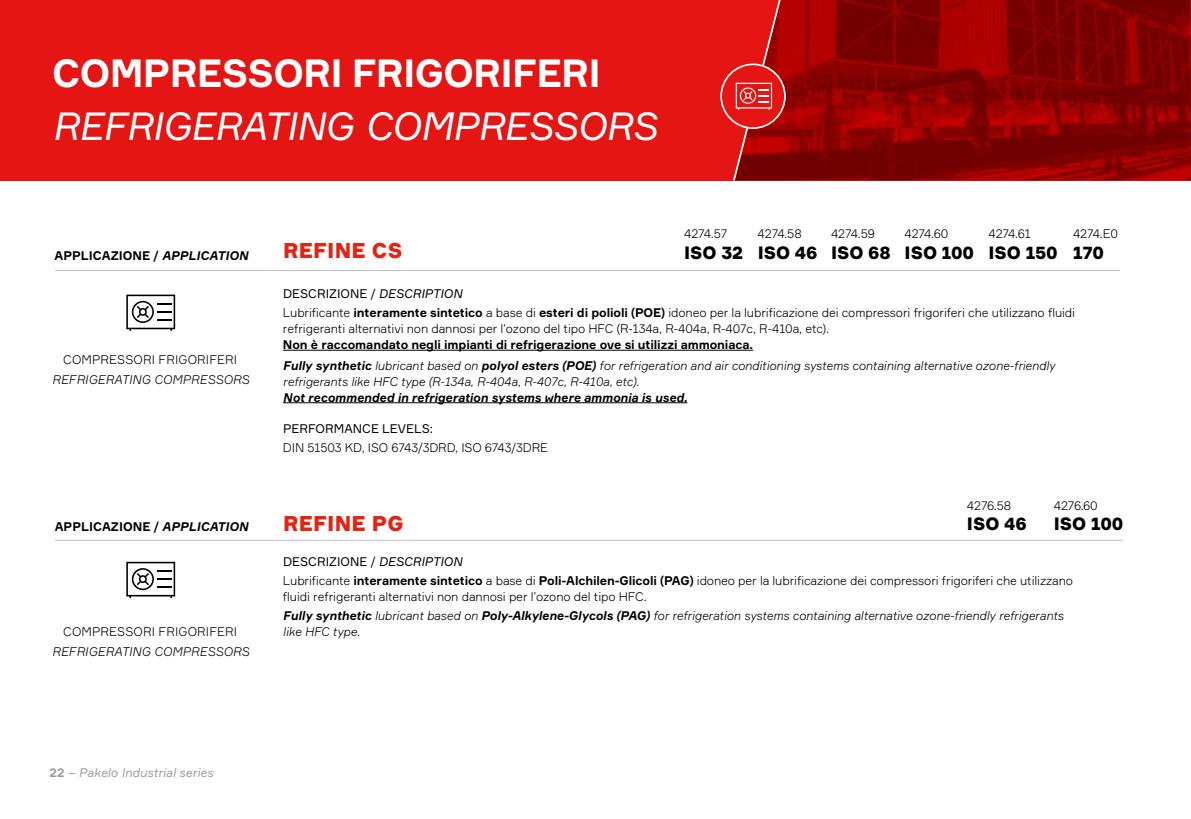
<style>
.page{position:relative;width:1191px;height:819px;background:#fff}
.page>*{position:absolute;margin:0;border:0;box-sizing:border-box;transform-origin:0 0}
.t1{font:italic 38.5px "Formular";letter-spacing:-.02em;color:#fff}
.t2{font:700 38.5px "Formular";letter-spacing:-.02em;color:#fff}
.t3{font:900 21px "Formular";letter-spacing:.01em;color:#e42313}
.t4{font:900 17.5px "Formular";color:#000}
.t5{font:300 12.25px/19.2px "Formular";letter-spacing:-.01em;color:#000}
.t6{font:italic 300 12.25px/21px "Formular";letter-spacing:-.01em;color:#000}
.t7{font:italic 700 12.25px "Formular";letter-spacing:-.01em;color:#000}
.t8{font:italic 300 12.25px "Formular";letter-spacing:.01em;color:#000}
.t9{font:700 12.25px "Formular";color:#000}
.t10{font:300 12.25px "Formular";letter-spacing:.01em;color:#000}
.t11{font:italic 12.25px "Formular";color:#9d9d9c}
.t12{font:12.25px "Formular";color:#000}
.s1{font-style:italic}
.s2{font-weight:400}
.s3{font-weight:400;font-style:italic}
.s4{font-weight:700}
.s5{font-weight:700;font-style:normal}
.s6{font-style:normal}
</style>
<div class="page">
<div style="left:0;top:0;width:1191px;height:180px;background:#e41513"></div>
<img style="left:792px;top:0;width:399px;height:180px">
<hr style="left:283px;top:350px;width:470px;height:1px;background:#000">
<hr style="left:283px;top:402px;width:404px;height:1px;background:#000">
<hr style="left:55px;top:270px;width:1064px;height:1px;background:#c1c0c0">
<hr style="left:55px;top:540px;width:1067px;height:1px;background:#c1c0c0">
<svg style="left:126px;top:294px;width:49px;height:37px"></svg>
<svg style="left:720px;top:0;width:72px;height:181px"></svg>
<svg style="left:126px;top:561px;width:49px;height:37px"></svg>
<h1 class="t2" style="left:52px;top:49px;width:550px">COMPRESSORI FRIGORIFERI</h1>
<h1 class="t1" style="left:52px;top:102px;width:606px">REFRIGERATING COMPRESSORS</h1>
<p class="t9" style="left:55px;top:248px;width:195px">APPLICAZIONE / <span class="s1">APPLICATION</span></p>
<h2 class="t3" style="left:283px;top:238px;width:121px">REFINE CS</h2>
<p class="t5" style="left:684px;top:223px;width:45px">4274.57</p>
<p class="t5" style="left:757px;top:223px;width:46px">4274.58</p>
<p class="t5" style="left:831px;top:223px;width:45px">4274.59</p>
<p class="t5" style="left:904px;top:223px;width:45px">4274.60</p>
<p class="t5" style="left:988px;top:223px;width:44px">4274.61</p>
<p class="t5" style="left:1073px;top:223px;width:46px">4274.E0</p>
<h3 class="t4" style="left:684px;top:241px;width:421px">ISO 32 ISO 46 ISO 68 ISO 100 ISO 150 170</h3>
<p class="t10" style="left:63px;top:352px;width:175px">COMPRESSORI FRIGORIFERI</p>
<p class="t8" style="left:52px;top:372px;width:199px">REFRIGERATING COMPRESSORS</p>
<p class="t5" style="left:283px;top:284px;width:793px"><span class="s2">DESCRIZIONE /</span> <span class="s3">DESCRIPTION<br></span>Lubrificante <span class="s4">interamente sintetico</span> a base di <span class="s4">esteri di polioli (POE)</span> idoneo per la lubrificazione dei compressori frigoriferi che utilizzano fluidi</p>
<p class="t5" style="left:283px;top:319px;width:547px">refrigeranti alternativi non dannosi per l’ozono del tipo HFC (R-134a, R-404a, R-407c, R-410a, etc).</p>
<p class="t6" style="left:283px;top:334px;width:773px"><span class="s5">Non è raccomandato negli impianti di refrigerazione ove si utilizzi ammoniaca.<br></span><span class="s4">Fully synthetic</span> lubricant based on <span class="s4">polyol esters (POE)</span> for refrigeration and air conditioning systems containing alternative ozone-friendly</p>
<p class="t6" style="left:283px;top:370px;width:358px">refrigerants like HFC type (R-134a, R-404a, R-407c, R-410a, etc).</p>
<p class="t7" style="left:283px;top:389px;width:406px">Not recommended in refrigeration systems where ammonia is used.</p>
<p class="t12" style="left:283px;top:421px;width:151px">PERFORMANCE LEVELS:</p>
<p class="t5" style="left:283px;top:438px;width:267px">DIN 51503 KD, ISO 6743/3DRD, ISO 6743/3DRE</p>
<p class="t9" style="left:55px;top:519px;width:195px">APPLICAZIONE / <span class="s1">APPLICATION</span></p>
<h2 class="t3" style="left:283px;top:510px;width:122px">REFINE PG</h2>
<p class="t5" style="left:967px;top:495px;width:46px">4276.58</p>
<p class="t5" style="left:1053px;top:495px;width:46px">4276.60</p>
<h3 class="t4" style="left:967px;top:513px;width:61px">ISO 46</h3>
<h3 class="t4" style="left:1053px;top:513px;width:71px">ISO 100</h3>
<p class="t10" style="left:63px;top:624px;width:175px">COMPRESSORI FRIGORIFERI</p>
<p class="t8" style="left:52px;top:644px;width:199px">REFRIGERATING COMPRESSORS</p>
<p class="t5" style="left:283px;top:551px;width:791px"><span class="s2">DESCRIZIONE /</span> <span class="s3">DESCRIPTION<br></span>Lubrificante <span class="s4">interamente sintetico</span> a base di <span class="s4">Poli-Alchilen-Glicoli (PAG)</span> idoneo per la lubrificazione dei compressori frigoriferi che utilizzano</p>
<p class="t6" style="left:283px;top:586px;width:782px;line-height:19.2px"><span class="s6">fluidi refrigeranti alternativi non dannosi per l’ozono del tipo HFC.<br></span><span class="s4">Fully synthetic</span> lubricant based on <span class="s4">Poly-Alkylene-Glycols (PAG)</span> for refrigeration systems containing alternative ozone-friendly refrigerants</p>
<p class="t6" style="left:283px;top:620px;width:79px">like HFC type.</p>
<p class="t11" style="left:50px;top:764px;width:165px"><span class="s5">22</span> – Pakelo Industrial series</p>
</div>
